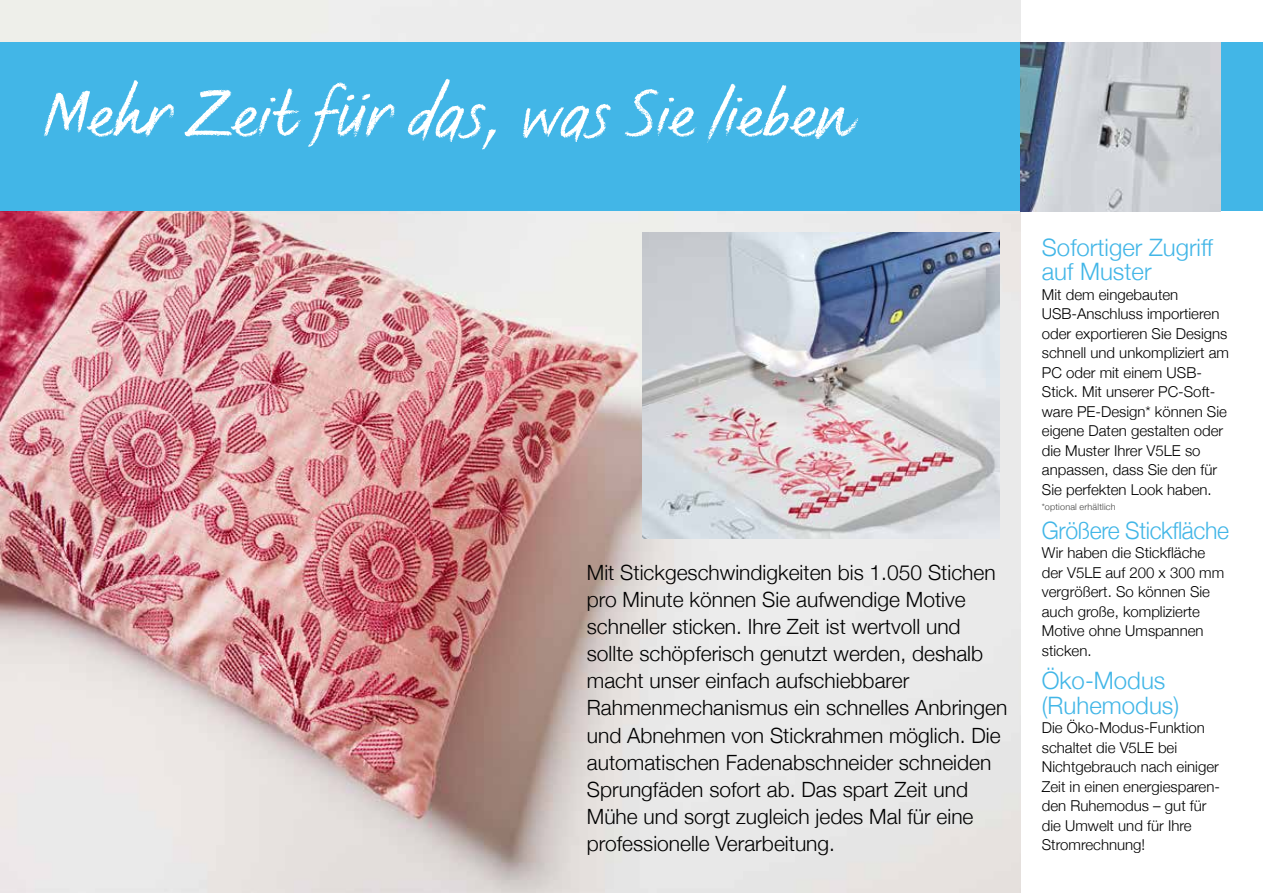
<style>
.page{position:relative;width:1263px;height:893px;background:#fff}
.page>*{position:absolute;margin:0;border:0;box-sizing:border-box;transform-origin:0 0}
.t1{font:66px "FS Sammy";color:#fff}
.t2{font:300 24px/24.6px "Helvetica Neue";color:#42b6e7}
.t3{font:300 24px "Helvetica Neue";color:#42b6e7;scale:.96 1}
.t4{font:300 21px/27px "Helvetica Neue";color:#000}
.t5{font:300 15px/19.5px "Helvetica Neue";color:#000}
.t6{font:300 9px "Helvetica Neue";letter-spacing:.025em;color:#40403f}
</style>
<div class="page">
<img style="left:0;top:0;width:1020px;height:893px">
<img style="left:642px;top:233px;width:357px;height:306px">
<div style="left:0;top:43px;width:1263px;height:168px;background:#42b6e7"></div>
<img style="left:1020px;top:43px;width:200px;height:168px">
<h1 class="t1" style="left:43px;top:74px;width:809px">Mehr Zeit für das, was Sie lieben</h1>
<p class="t4" style="left:587px;top:559px;width:422px">Mit Stickgeschwindigkeiten bis 1.050 Stichen pro Minute können Sie aufwendige Motive schneller sticken. Ihre Zeit ist wertvoll und sollte schöpferisch genutzt werden, deshalb macht unser einfach aufschiebbarer Rahmenmechanismus ein schnelles Anbringen und Abnehmen von Stickrahmen möglich. Die automatischen Fadenabschneider schneiden Sprungfäden sofort ab. Das spart Zeit und Mühe und sorgt zugleich jedes Mal für eine professionelle Verarbeitung.</p>
<h2 class="t2" style="left:1042px;top:235px;width:173px">Sofortiger Zugriff auf Muster</h2>
<p class="t5" style="left:1042px;top:285px;width:189px">Mit dem eingebauten<br>USB-Anschluss importieren oder exportieren Sie Designs schnell und unkompliziert am<br>PC oder mit einem USB-<br>Stick. Mit unserer PC-Soft&shy;ware PE‑Design* können Sie eigene Daten gestalten oder die Muster Ihrer V5LE so anpassen, dass Sie den für<br>Sie perfekten Look haben.</p>
<p class="t6" style="left:1042px;top:501px;width:75px">*optional erhältlich</p>
<h2 class="t3" style="left:1042px;top:516px;width:196px">Größere Stickfläche</h2>
<p class="t5" style="left:1042px;top:543px;width:184px">Wir haben die Stickfläche der V5LE auf 200 x 300 mm vergrößert. So können Sie auch große, komplizierte<br>Motive ohne Umspannen sticken.</p>
<h2 class="t2" style="left:1042px;top:668px;width:139px">Öko-Modus (Ruhemodus)</h2>
<p class="t5" style="left:1042px;top:718px;width:180px">Die Öko-Modus-Funktion schaltet die V5LE bei<br>Nichtgebrauch nach einiger<br>Zeit in einen energiesparen&shy;den Ruhemodus – gut für die Umwelt und für Ihre<br>Stromrechnung!</p>
</div>
